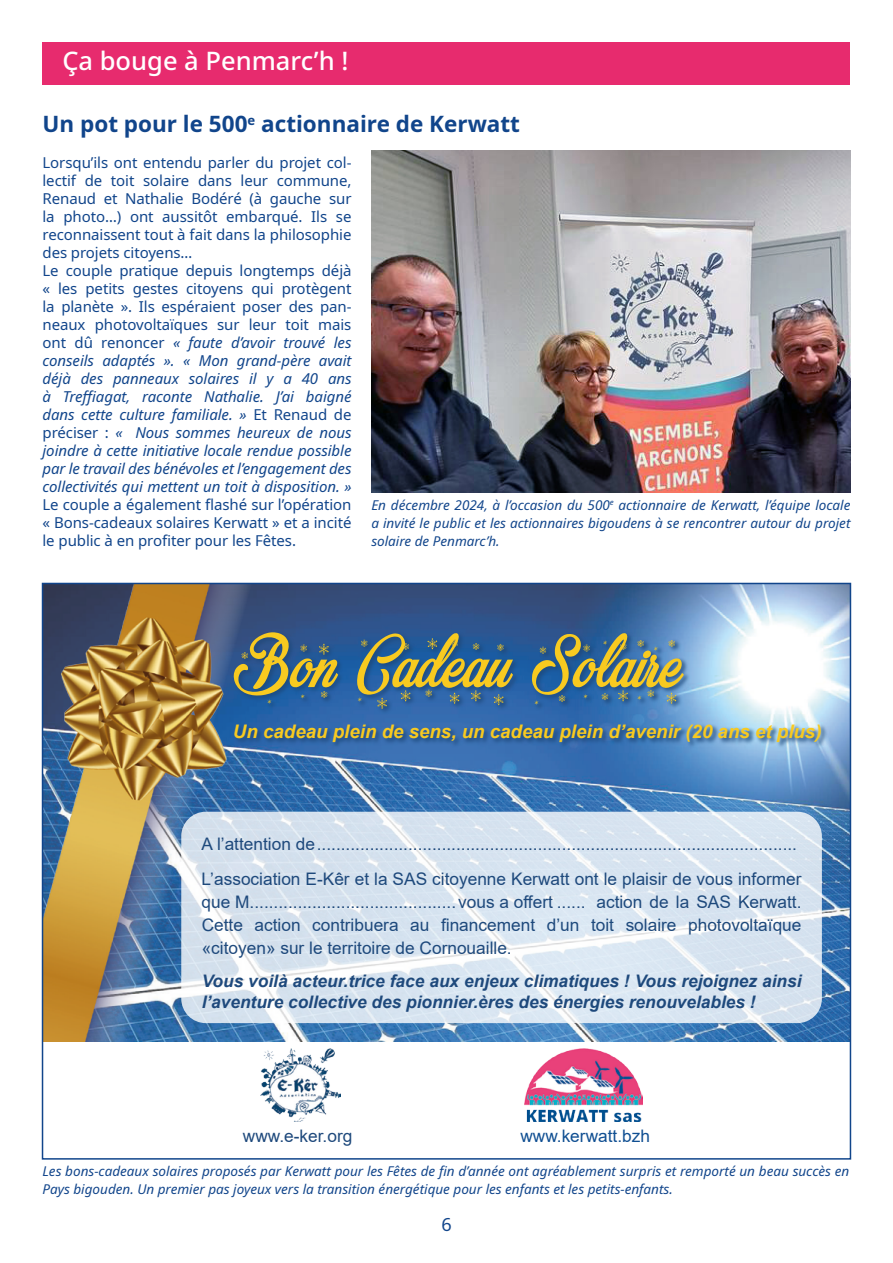
<style>
.page{position:relative;width:893px;height:1263px;background:#fff}
.page>*{position:absolute;margin:0;border:0;box-sizing:border-box;transform-origin:0 0}
.t1{font:77.7px "Merry Christmas Flake";color:#f8ca20}
.t2{font:500 25.5px "Noto Sans";color:#fff}
.t3{font:700 22.5px "Noto Sans";color:#11458b}
.t4{font:italic 700 18.75px "Arial";color:#f8ca20}
.t5{font:18px "Noto Sans";color:#11458b}
.t6{font:17.25px/23px "Arial";color:#1e497c}
.t7{font:italic 700 17.25px/20.7px "Arial";color:#1e497c}
.t8{font:17.25px "Arial";color:#104f92}
.t9{font:15px/18px "Noto Sans";letter-spacing:-.005em;color:#11458b}
.t10{font:italic 13.5px/18px "Noto Sans";color:#11458b;text-align:justify}
.s1{font-style:italic}
</style>
<div class="page">
<div style="left:43px;top:43px;width:807px;height:42px;background:#e72b6e"></div>
<img style="left:371px;top:151px;width:479px;height:342px">
<img style="left:280px;top:586px;width:568px;height:455px">
<img style="left:261px;top:1048px;width:79px;height:74px">
<img style="left:524px;top:1048px;width:119px;height:74px">
<svg style="left:181px;top:812px;width:641px;height:211px;background:#dbe6f1"></svg>
<div style="left:232px;top:631px;width:596px;height:118px;background:#1e497c;opacity:.75"></div>
<img style="left:45px;top:586px;width:235px;height:455px">
<h2 class="t2" style="left:62px;top:46px;width:287px">Ça bouge à Penmarc’h !</h2>
<h3 class="t3" style="left:43px;top:108px;width:479px">Un pot pour le 500<sup>e</sup> actionnaire de Kerwatt</h3>
<p class="t9" style="left:43px;top:153px;width:311px">Lorsqu’ils ont entendu parler du projet col&shy;lectif de toit solaire dans leur commune, Renaud et Nathalie Bodéré (à gauche sur la photo…) ont aussitôt embarqué. Ils se reconnaissent tout à fait dans la philosophie des projets citoyens…<br>Le couple pratique depuis longtemps déjà « les petits gestes citoyens qui protègent la planète ». Ils espéraient poser des pan&shy;neaux photovoltaïques sur leur toit mais ont dû renoncer <span class="s1">« faute d’avoir trouvé les conseils adaptés ». « Mon grand-père avait déjà des panneaux solaires il y a 40 ans à Treffiagat, raconte Nathalie. J’ai baigné dans cette culture familiale. »</span> Et Renaud de préciser : <span class="s1">« Nous sommes heureux de nous joindre à cette initiative locale rendue possible par le travail des bénévoles et l’engagement des collectivités qui mettent un toit à disposition. »</span></p>
<p class="t9" style="left:43px;top:495px;width:310px;text-align:justify">Le couple a également flashé sur l’opération « Bons-cadeaux solaires Kerwatt » et a incité le public à en profiter pour les Fêtes.</p>
<p class="t10" style="left:371px;top:496px;width:481px">En décembre 2024, à l’occasion du 500<sup>e</sup> actionnaire de Kerwatt, l’équipe locale a invité le public et les actionnaires bigoudens à se rencontrer autour du projet solaire de Penmarc’h.</p>
<h1 class="t1" style="left:233px;top:616px;width:451px">Bon Cadeau Solaire</h1>
<p class="t4" style="left:233px;top:719px;width:590px">Un cadeau plein de sens, un cadeau plein d’avenir (20 ans et plus)</p>
<p class="t6" style="left:202px;top:826px;width:601px;line-height:35.2px">A l’attention de....................................................................................................<br>L’association E-Kêr et la SAS citoyenne Kerwatt ont le plaisir de vous informer</p>
<p class="t6" style="left:202px;top:891px;width:601px;text-align:justify">que M...........................................vous a offert ...... action de la SAS Kerwatt.<br>Cette action contribuera au financement d’un toit solaire photovoltaïque «citoyen» sur le territoire de Cornouaille.</p>
<p class="t7" style="left:202px;top:971px;width:601px">Vous voilà acteur.trice face aux enjeux climatiques ! Vous rejoignez ainsi l’aventure collective des pionnier.ères des énergies renouvelables !</p>
<p class="t6" style="left:243px;top:1124px;width:111px">www.e-ker.org</p>
<p class="t8" style="left:520px;top:1124px;width:131px">www.kerwatt.bzh</p>
<p class="t10" style="left:43px;top:1163px;width:808px">Les bons-cadeaux solaires proposés par Kerwatt pour les Fêtes de fin d’année ont agréablement surpris et remporté un beau succès en<br>Pays bigouden. Un premier pas joyeux vers la transition énergétique pour les enfants et les petits-enfants.</p>
<p class="t5" style="left:441px;top:1212px;width:12px">6</p>
</div>
